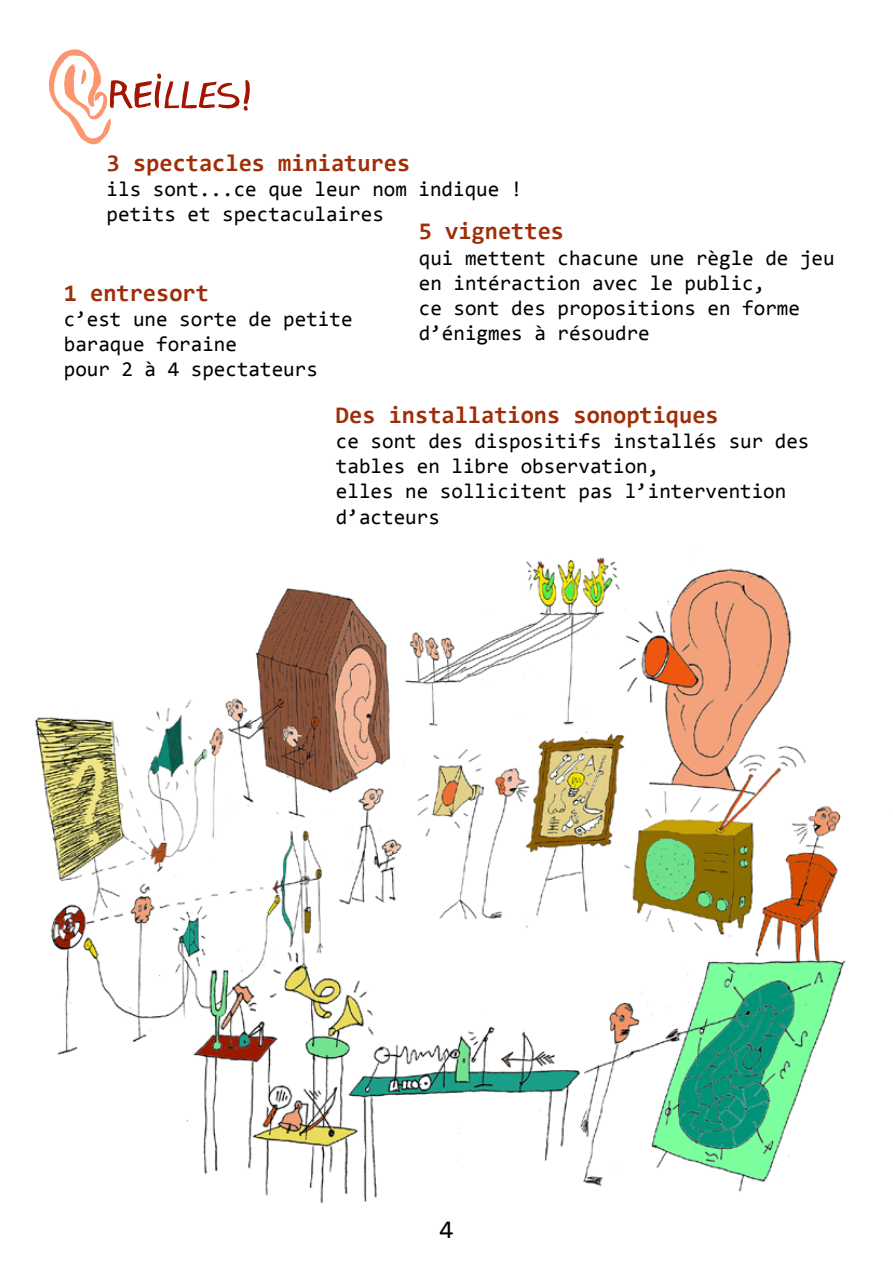
<style>
.page{position:relative;width:893px;height:1263px;background:#fff}
.page>*{position:absolute;margin:0;border:0;box-sizing:border-box;transform-origin:0 0}
.t1{font:25.5px "Consolas";color:#000}
.t2{font:700 24px "Consolas";color:#9e2e08}
.t3{font:21px/25.2px "Consolas";color:#000}
</style>
<div class="page">
<img style="left:34px;top:546px;width:812px;height:657px">
<svg style="left:49px;top:49px;width:201px;height:96px"></svg>
<p class="t2" style="left:107px;top:148px;width:305px">3 spectacles miniatures</p>
<p class="t3" style="left:107px;top:176px;width:417px">ils sont...ce que leur nom indique ! petits et spectaculaires</p>
<p class="t2" style="left:419px;top:216px;width:147px">5 vignettes</p>
<p class="t3" style="left:419px;top:244px;width:417px">qui mettent chacune une règle de jeu en intéraction avec le public,<br>ce sont des propositions en forme d’énigmes à résoudre</p>
<p class="t2" style="left:64px;top:278px;width:147px">1 entresort</p>
<p class="t3" style="left:64px;top:306px;width:290px">c’est une sorte de petite baraque foraine<br>pour 2 à 4 spectateurs</p>
<p class="t2" style="left:336px;top:400px;width:384px">Des installations sonoptiques</p>
<p class="t3" style="left:336px;top:428px;width:475px">ce sont des dispositifs installés sur des tables en libre observation,<br>elles ne sollicitent pas l’intervention d’acteurs</p>
<p class="t1" style="left:439px;top:1212px;width:16px">4</p>
</div>
